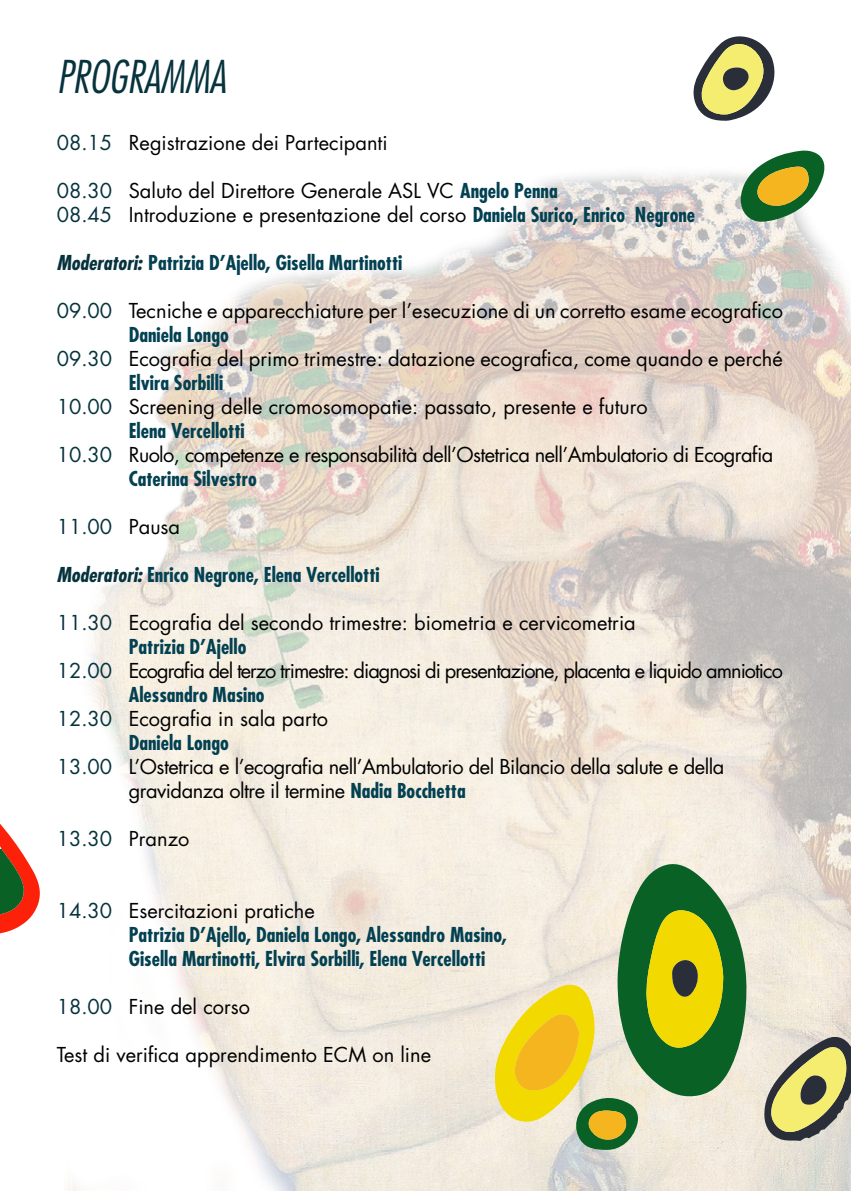
<style>
.page{position:relative;width:851px;height:1191px;background:#fff}
.page>*{position:absolute;margin:0;border:0;box-sizing:border-box;transform-origin:0 0}
.t1{font:italic 300 condensed 44px "Futura Std";color:#06333d}
.t2{font:20px/24px "Futura Std";color:#000}
.t3{font:700 condensed 20px/24px "Futura Std";color:#034152}
.t4{font:20px "Futura Std";letter-spacing:-.025em;color:#000}
.t5{font:20px "Futura Std";letter-spacing:-.05em;color:#000}
.t6{font:20px "Futura Std";letter-spacing:-.03em;color:#000}
.t7{font:20px "Futura Std";color:#06333d}
.s1{color:#06333d}
.s2{font-weight:700;font-stretch:condensed;color:#034152}
.s3{font-style:italic;color:#06333d}
.s4{color:#000}
.s5{font-weight:400;font-stretch:normal;color:#06333d}
.s6{font-weight:400;font-stretch:normal;color:#000}
</style>
<div class="page">
<img style="left:67px;top:173px;width:783px;height:1018px">
<svg style="left:0;top:824px;width:40px;height:110px"></svg>
<svg style="left:740px;top:150px;width:87px;height:72px"></svg>
<svg style="left:693px;top:36px;width:82px;height:85px"></svg>
<svg style="left:494px;top:861px;width:254px;height:289px;background:#bbc27d"></svg>
<svg style="left:763px;top:1032px;width:87px;height:109px;background:#b2ae81"></svg>
<h1 class="t1" style="left:57px;top:51px;width:170px">PROGRAMMA</h1>
<p class="t2" style="left:57px;top:131px;width:332px"><span class="s1">08.15</span> Registrazione dei Partecipanti</p>
<p class="t2" style="left:57px;top:179px;width:640px"><span class="s1">08.30</span> Saluto del Direttore Generale ASL VC <span class="s2">Angelo Penna<br></span><span class="s1">08.45</span> Introduzione e presentazione del corso <span class="s2">Daniela Surico, Enrico Negrone</span></p>
<p class="t3" style="left:57px;top:250px;width:347px"><span class="s3">Moderatori:</span> Patrizia D’Ajello, Gisella Martinotti</p>
<p class="t2" style="left:57px;top:299px;width:727px"><span class="s1">09.00</span> Tecniche e apparecchiature per l’esecuzione di un corretto esame ecografico</p>
<p class="t3" style="left:129px;top:322px;width:102px">Daniela Longo</p>
<p class="t2" style="left:57px;top:347px;width:727px"><span class="s1">09.30</span> Ecografia del primo trimestre: datazione ecografica, come quando e perché</p>
<p class="t3" style="left:129px;top:370px;width:96px">Elvira Sorbilli</p>
<p class="t2" style="left:57px;top:395px;width:592px"><span class="s1">10.00</span> Screening delle cromosomopatie: passato, presente e futuro</p>
<p class="t3" style="left:129px;top:418px;width:117px">Elena Vercellotti</p>
<p class="t6" style="left:57px;top:442px;width:718px"><span class="s1">10.30</span> Ruolo, competenze e responsabilità dell’Ostetrica nell’Ambulatorio di Ecografia</p>
<p class="t3" style="left:129px;top:466px;width:129px">Caterina Silvestro</p>
<p class="t7" style="left:57px;top:514px;width:125px">11.00 <span class="s4">Pausa</span></p>
<p class="t3" style="left:57px;top:562px;width:324px"><span class="s3">Moderatori:</span> Enrico Negrone, Elena Vercellotti</p>
<p class="t2" style="left:57px;top:611px;width:580px"><span class="s1">11.30</span> Ecografia del secondo trimestre: biometria e cervicometria</p>
<p class="t3" style="left:129px;top:634px;width:119px">Patrizia D’Ajello</p>
<p class="t5" style="left:57px;top:658px;width:727px"><span class="s1">12.00</span> Ecografia del terzo trimestre: diagnosi di presentazione, placenta e liquido amniotico</p>
<p class="t3" style="left:129px;top:682px;width:137px">Alessandro Masino</p>
<p class="t2" style="left:57px;top:707px;width:273px"><span class="s1">12.30</span> Ecografia in sala parto</p>
<p class="t3" style="left:129px;top:730px;width:102px">Daniela Longo</p>
<p class="t4" style="left:57px;top:754px;width:669px"><span class="s1">13.00</span> L’Ostetrica e l’ecografia nell’Ambulatorio del Bilancio della salute e della</p>
<p class="t4" style="left:129px;top:778px;width:338px">gravidanza oltre il termine <span class="s2">Nadia Bocchetta</span></p>
<p class="t2" style="left:57px;top:827px;width:134px"><span class="s1">13.30</span> Pranzo</p>
<p class="t3" style="left:129px;top:898px;width:379px;text-indent:-72px"><span class="s5">14.30</span> <span class="s6">Esercitazioni pratiche<br></span>Patrizia D’Ajello, Daniela Longo, Alessandro Masino,<br>Gisella Martinotti, Elvira Sorbilli, Elena Vercellotti</p>
<p class="t2" style="left:57px;top:995px;width:195px"><span class="s1">18.00</span> Fine del corso</p>
<p class="t2" style="left:57px;top:1043px;width:376px">Test di verifica apprendimento ECM on line</p>
</div>
